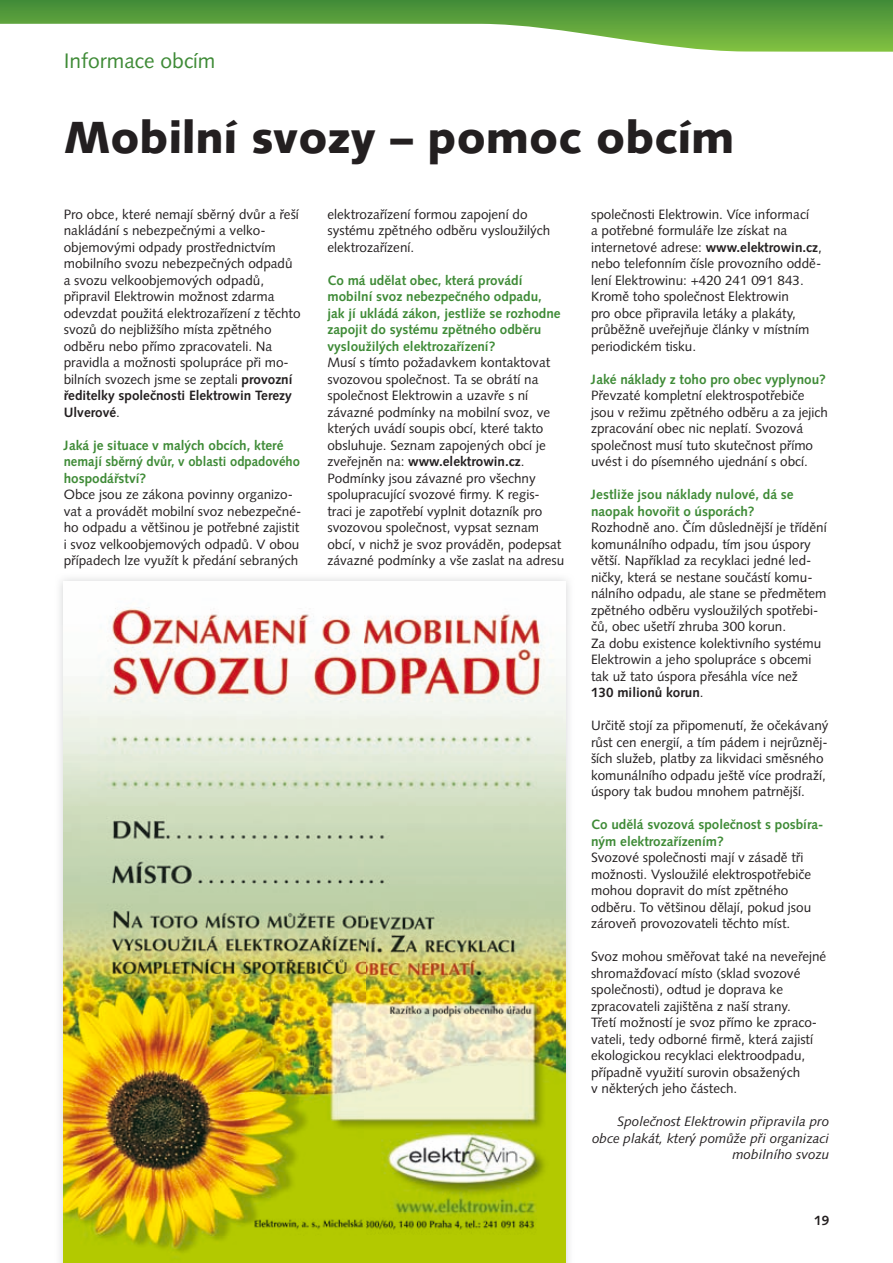
<style>
.page{position:relative;width:893px;height:1263px;background:#fff}
.page>*{position:absolute;margin:0;border:0;box-sizing:border-box;transform-origin:0 0}
.t1{font:900 45px "Syntax CE";color:#231f20}
.t2{font:21px "Syntax CE";color:#3f8b37}
.t3{font:13.5px/16.5px "Syntax CE";color:#231f20}
.t4{font:700 13.5px/16.5px "Syntax CE";color:#3f8b37}
.t5{font:italic 13.5px/16.5px "Syntax CE";color:#231f20;text-align:right}
.t6{font:700 13.5px "Syntax CE";color:#231f20}
.s1{font-weight:700}
</style>
<div class="page">
<svg style="left:0;top:0;width:893px;height:52px"></svg>
<img style="left:57px;top:625px;width:7px;height:638px">
<img style="left:565px;top:625px;width:7px;height:638px">
<img style="left:64px;top:598px;width:501px;height:665px">
<h2 class="t2" style="left:64px;top:48px;width:153px">Informace obcím</h2>
<h1 class="t1" style="left:64px;top:109px;width:672px">Mobilní svozy – pomoc obcím</h1>
<p class="t3" style="left:64px;top:206px;width:238px">Pro obce, které nemají sběrný dvůr a řeší nakládání s nebezpečnými a velko&shy;objemovými odpady prostřednictvím mobilního svozu nebezpečných odpadů a svozu velkoobjemových odpadů, připravil Elektrowin možnost zdarma odevzdat použitá elektrozařízení z těchto svozů do nejbližšího místa zpětného odběru nebo přímo zpracovateli. Na pravidla a možnosti spolupráce při mo&shy;bilních svozech jsme se zeptali <span class="s1">provozní ředitelky společnosti Elektrowin Terezy Ulverové</span>.</p>
<p class="t4" style="left:64px;top:438px;width:238px">Jaká je situace v malých obcích, které nemají sběrný dvůr, v oblasti odpadového hospodářství?</p>
<p class="t3" style="left:64px;top:486px;width:239px">Obce jsou ze zákona povinny organizo&shy;vat a provádět mobilní svoz nebezpečné&shy;ho odpadu a většinou je potřebné zajistit i svoz velkoobjemových odpadů. V obou případech lze využít k předání sebraných</p>
<p class="t3" style="left:327px;top:206px;width:224px">elektrozařízení formou zapojení do systému zpětného odběru vysloužilých elektrozařízení.</p>
<p class="t4" style="left:327px;top:273px;width:235px">Co má udělat obec, která provádí mobilní svoz nebezpečného odpadu, jak jí ukládá zákon, jestliže se rozhodne zapojit do systému zpětného odběru vysloužilých elektrozařízení?</p>
<p class="t3" style="left:327px;top:354px;width:238px">Musí s tímto požadavkem kontaktovat svozovou společnost. Ta se obrátí na společnost Elektrowin a uzavře s ní závazné podmínky na mobilní svoz, ve kterých uvádí soupis obcí, které takto obsluhuje. Seznam zapojených obcí je zveřejněn na: <span class="s1">www.elektrowin.cz</span>.<br>Podmínky jsou závazné pro všechny spolupracující svozové firmy. K regis&shy;traci je zapotřebí vyplnit dotazník pro svozovou společnost, vypsat seznam obcí, v nichž je svoz prováděn, podepsat závazné podmínky a vše zaslat na adresu</p>
<p class="t3" style="left:591px;top:206px;width:232px">společnosti Elektrowin. Více informací<br>a potřebné formuláře lze získat na internetové adrese: <span class="s1">www.elektrowin.cz</span>, nebo telefonním čísle provozního oddě&shy;lení Elektrowinu: +420 241 091 843.<br>Kromě toho společnost Elektrowin<br>pro obce připravila letáky a plakáty, průběžně uveřejňuje články v místním periodickém tisku.</p>
<p class="t4" style="left:591px;top:372px;width:236px">Jaké náklady z toho pro obec vyplynou?</p>
<p class="t3" style="left:591px;top:387px;width:238px">Převzaté kompletní elektrospotřebiče jsou v režimu zpětného odběru a za jejich zpracování obec nic neplatí. Svozová společnost musí tuto skutečnost přímo uvést i do písemného ujednání s obcí.</p>
<p class="t4" style="left:591px;top:488px;width:204px">Jestliže jsou náklady nulové, dá se naopak hovořit o úsporách?</p>
<p class="t3" style="left:591px;top:519px;width:237px">Rozhodně ano. Čím důslednější je třídění komunálního odpadu, tím jsou úspory větší. Například za recyklaci jedné led&shy;ničky, která se nestane součástí komu&shy;nálního odpadu, ale stane se předmětem zpětného odběru vysloužilých spotřebi&shy;čů, obec ušetří zhruba 300 korun.<br>Za dobu existence kolektivního systému Elektrowin a jeho spolupráce s obcemi tak už tato úspora přesáhla více než<br><span class="s1">130 milionů korun</span>.</p>
<p class="t3" style="left:591px;top:717px;width:239px">Určitě stojí za připomenutí, že očekávaný růst cen energií, a tím pádem i nejrůzněj&shy;ších služeb, platby za likvidaci směsného komunálního odpadu ještě více prodraží, úspory tak budou mnohem patrnější.</p>
<p class="t4" style="left:591px;top:818px;width:234px">Co udělá svozová společnost s posbíra&shy;ným elektrozařízením?</p>
<p class="t3" style="left:591px;top:849px;width:222px">Svozové společnosti mají v zásadě tři možnosti. Vysloužilé elektrospotřebiče mohou dopravit do míst zpětného odběru. To většinou dělají, pokud jsou zároveň provozovateli těchto míst.</p>
<p class="t3" style="left:591px;top:948px;width:237px">Svoz mohou směřovat také na neveřejné shromažďovací místo (sklad svozové společnosti), odtud je doprava ke zpracovateli zajištěna z naší strany.<br>Třetí možností je svoz přímo ke zpraco&shy;vateli, tedy odborné firmě, která zajistí ekologickou recyklaci elektroodpadu, případně využití surovin obsažených<br>v některých jeho částech.</p>
<p class="t5" style="left:592px;top:1115px;width:239px">Společnost Elektrowin připravila pro obce plakát, který pomůže při organizaci mobilního svozu</p>
<p class="t6" style="left:814px;top:1212px;width:17px">19</p>
</div>
